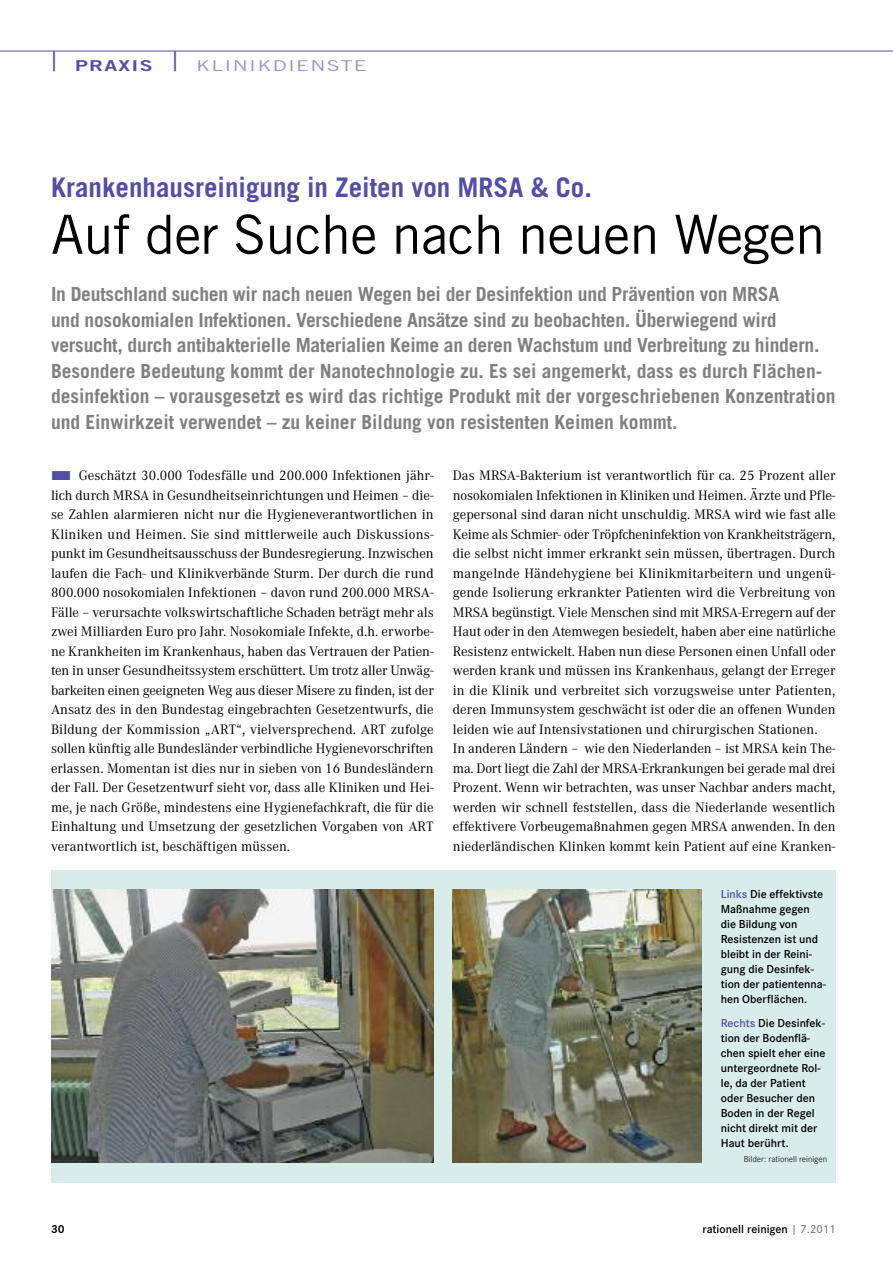
<style>
.page{position:relative;width:893px;height:1263px;background:#fff}
.page>*{position:absolute;margin:0;border:0;box-sizing:border-box;transform-origin:0 0}
.t1{font:54px "Trade Gothic";letter-spacing:-.01em;color:#000}
.t2{font:700 27px "Trade Gothic";color:#544ea6}
.t3{font:700 19.5px/25.5px "Trade Gothic";letter-spacing:-.01em;color:#808080}
.t4{font:15px "Trade Gothic";letter-spacing:.06em;color:#9895ca;scale:1.4 1}
.t5{font:14.25px/19.5px "Corporate A";letter-spacing:.005em;color:#000;text-align:justify}
.t6{font:600 12px/15px "Corporate S";color:#000}
.t7{font:700 12px "Corporate S";color:#000}
.t8{font:300 9px "Corporate S";color:#000}
.s1{font-size:27px;color:#544ea6}
.s2{font-family:"Trade Gothic Bold Two";color:#544ea6}
.s3{font-family:"European Pi Three";font-size:12px;color:#544ea6}
.s4{color:#544ea6}
.s5{font-weight:400;color:#666}
</style>
<div class="page">
<div style="left:51px;top:870px;width:785px;height:312px;background:#d8ecea"></div>
<hr style="left:0;top:51px;width:893px;height:1px;background:#544ea6">
<img style="left:51px;top:889px;width:383px;height:273px">
<img style="left:453px;top:889px;width:249px;height:273px">
<p class="t4" style="left:51px;top:60px;width:227px"><span class="s1">|</span> <span class="s2">PRAXIS</span> <span class="s1">|</span> KLINIKDIENSTE</p>
<h2 class="t2" style="left:51px;top:178px;width:542px">Krankenhausreinigung in Zeiten von MRSA &amp; Co.</h2>
<h1 class="t1" style="left:51px;top:215px;width:776px">Auf der Suche nach neuen Wegen</h1>
<p class="t3" style="left:51px;top:283px;width:786px">In Deutschland suchen wir nach neuen Wegen bei der Desinfektion und Prävention von MRSA<br>und nosokomialen Infektionen. Verschiedene Ansätze sind zu beobachten. Überwiegend wird versucht, durch antibakterielle Materialien Keime an deren Wachstum und Verbreitung zu hindern.<br>Besondere Bedeutung kommt der Nanotechnologie zu. Es sei angemerkt, dass es durch Flächen&shy;desinfektion – vorausgesetzt es wird das richtige Produkt mit der vorgeschriebenen Konzentration und Einwirkzeit verwendet – zu keiner Bildung von resistenten Keimen kommt.</p>
<p class="t5" style="left:51px;top:465px;width:384px"><span class="s3">-</span> Geschätzt 30.000 Todesfälle und 200.000 Infektionen jähr&shy;lich durch MRSA in Gesundheitseinrichtungen und Heimen – die&shy;se Zahlen alarmieren nicht nur die Hygieneverantwortlichen in Kliniken und Heimen. Sie sind mittlerweile auch Diskussions&shy;punkt im Gesundheitsausschuss der Bundesregierung. Inzwischen laufen die Fach- und Klinikverbände Sturm. Der durch die rund 800.000 nosokomialen Infektionen – davon rund 200.000 MRSA-Fälle – verursachte volkswirtschaftliche Schaden beträgt mehr als zwei Milliarden Euro pro Jahr. Nosokomiale Infekte, d.h. erworbe&shy;ne Krankheiten im Krankenhaus, haben das Vertrauen der Patien&shy;ten in unser Gesundheitssystem erschüttert. Um trotz aller Unwäg&shy;barkeiten einen geeigneten Weg aus dieser Misere zu finden, ist der Ansatz des in den Bundestag eingebrachten Gesetzentwurfs, die Bildung der Kommission „ART“, vielversprechend. ART zufolge sollen künftig alle Bundesländer verbindliche Hygienevorschriften erlassen. Momentan ist dies nur in sieben von 16 Bundesländern der Fall. Der Gesetzentwurf sieht vor, dass alle Kliniken und Hei&shy;me, je nach Größe, mindestens eine Hygienefachkraft, die für die Einhaltung und Umsetzung der gesetzlichen Vorgaben von ART verantwortlich ist, beschäftigen müssen.</p>
<p class="t5" style="left:453px;top:465px;width:384px;text-align:left">Das MRSA-Bakterium ist verantwortlich für ca. 25 Prozent aller nosokomialen Infektionen in Kliniken und Heimen. Ärzte und Pfle&shy;gepersonal sind daran nicht unschuldig. MRSA wird wie fast alle Keime als Schmier- oder Tröpfcheninfektion von Krankheitsträgern, die selbst nicht immer erkrankt sein müssen, übertragen. Durch mangelnde Händehygiene bei Klinikmitarbeitern und ungenü&shy;gende Isolierung erkrankter Patienten wird die Verbreitung von MRSA begünstigt. Viele Menschen sind mit MRSA-Erregern auf der Haut oder in den Atemwegen besiedelt, haben aber eine natürliche Resistenz entwickelt. Haben nun diese Personen einen Unfall oder werden krank und müssen ins Krankenhaus, gelangt der Erreger in die Klinik und verbreitet sich vorzugsweise unter Patienten, deren Immunsystem geschwächt ist oder die an offenen Wunden leiden wie auf Intensivstationen und chirurgischen Stationen.<br>In anderen Ländern – wie den Niederlanden – ist MRSA kein The&shy;ma. Dort liegt die Zahl der MRSA-Erkrankungen bei gerade mal drei Prozent. Wenn wir betrachten, was unser Nachbar anders macht, werden wir schnell feststellen, dass die Niederlande wesentlich effektivere Vorbeugemaßnahmen gegen MRSA anwenden. In den niederländischen Klinken kommt kein Patient auf eine Kranken-</p>
<p class="t6" style="left:721px;top:886px;width:106px"><span class="s4">Links</span> Die effektivste<br>Maßnahme gegen die Bildung von<br>Resistenzen ist und bleibt in der Reini&shy;gung die Desinfek&shy;tion der patientenna&shy;hen Oberflächen.</p>
<p class="t6" style="left:721px;top:1015px;width:106px"><span class="s4">Rechts</span> Die Desinfek&shy;tion der Bodenflä&shy;chen spielt eher eine untergeordnete Rol&shy;le, da der Patient oder Besucher den<br>Boden in der Regel nicht direkt mit der<br>Haut berührt.</p>
<p class="t8" style="left:744px;top:1153px;width:85px">Bilder: rationell reinigen</p>
<p class="t7" style="left:51px;top:1222px;width:15px">30</p>
<p class="t6" style="left:702px;top:1221px;width:135px">rationell reinigen <span class="s5">| 7.2011</span></p>
</div>
